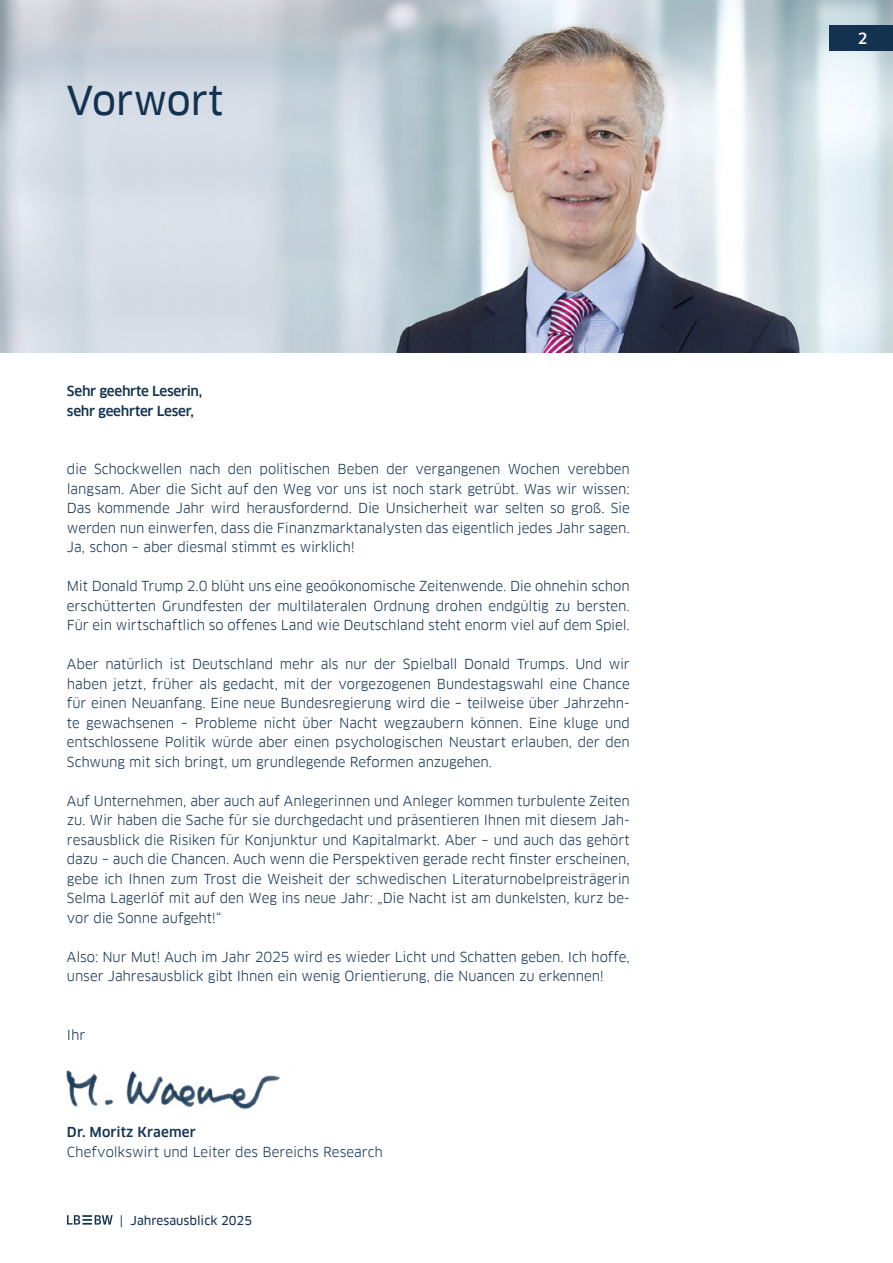
<style>
.page{position:relative;width:893px;height:1263px;background:#fff}
.page>*{position:absolute;margin:0;border:0;box-sizing:border-box;transform-origin:0 0}
.t1{font:39px "Clanfor LBBW News";color:#123250}
.t2{font:500 15px "Clanfor LBBW";color:#fff}
.t3{font:13.5px/19.5px "Clanfor LBBW";letter-spacing:-.005em;color:#123250;text-align:justify}
.t4{font:500 13.5px/19.5px "Clanfor LBBW";letter-spacing:-.02em;color:#123250}
.t5{font:500 13.5px "Clanfor LBBW";letter-spacing:.01em;color:#123250}
.t6{font:12px "Clanfor LBBW News";color:#123250}
</style>
<div class="page">
<img style="left:0;top:0;width:893px;height:353px">
<img style="left:66px;top:1070px;width:214px;height:40px">
<div style="left:829px;top:26px;width:64px;height:25px;background:#123250"></div>
<svg style="left:67px;top:1215px;width:46px;height:9px"></svg>
<h1 class="t1" style="left:66px;top:77px;width:159px">Vorwort</h1>
<p class="t4" style="left:67px;top:381px;width:137px">Sehr geehrte Leserin, sehr geehrter Leser,</p>
<p class="t3" style="left:67px;top:459px;width:564px">die Schockwellen nach den politischen Beben der vergangenen Wochen verebben langsam. Aber die Sicht auf den Weg vor uns ist noch stark getrübt. Was wir wissen:<br>Das kommende Jahr wird herausfordernd. Die Unsicherheit war selten so groß. Sie werden nun einwerfen, dass die Finanzmarktanalysten das eigentlich jedes Jahr sagen.<br>Ja, schon – aber diesmal stimmt es wirklich!</p>
<p class="t3" style="left:67px;top:576px;width:564px">Mit Donald Trump 2.0 blüht uns eine geoökonomische Zeitenwende. Die ohnehin schon erschütterten Grundfesten der multilateralen Ordnung drohen endgültig zu bersten.<br>Für ein wirtschaftlich so offenes Land wie Deutschland steht enorm viel auf dem Spiel.</p>
<p class="t3" style="left:67px;top:654px;width:564px">Aber natürlich ist Deutschland mehr als nur der Spielball Donald Trumps. Und wir haben jetzt, früher als gedacht, mit der vorgezogenen Bundestagswahl eine Chance für einen Neuanfang. Eine neue Bundesregierung wird die – teilweise über Jahrzehn&shy;te gewachsenen – Probleme nicht über Nacht wegzaubern können. Eine kluge und entschlossene Politik würde aber einen psychologischen Neustart erlauben, der den Schwung mit sich bringt, um grundlegende Reformen anzugehen.</p>
<p class="t3" style="left:67px;top:791px;width:564px">Auf Unternehmen, aber auch auf Anlegerinnen und Anleger kommen turbulente Zeiten zu. Wir haben die Sache für sie durchgedacht und präsentieren Ihnen mit diesem Jah&shy;resausblick die Risiken für Konjunktur und Kapitalmarkt. Aber – und auch das gehört dazu – auch die Chancen. Auch wenn die Perspektiven gerade recht finster erscheinen, gebe ich Ihnen zum Trost die Weisheit der schwedischen Literaturnobelpreisträgerin Selma Lagerlöf mit auf den Weg ins neue Jahr: „Die Nacht ist am dunkelsten, kurz be&shy;vor die Sonne aufgeht!“</p>
<p class="t3" style="left:67px;top:947px;width:564px">Also: Nur Mut! Auch im Jahr 2025 wird es wieder Licht und Schatten geben. Ich hoffe, unser Jahresausblick gibt Ihnen ein wenig Orientierung, die Nuancen zu erkennen!</p>
<p class="t3" style="left:67px;top:1025px;width:20px">Ihr</p>
<p class="t5" style="left:67px;top:1124px;width:130px">Dr. Moritz Kraemer</p>
<p class="t3" style="left:67px;top:1142px;width:317px">Chefvolkswirt und Leiter des Bereichs Research</p>
<p class="t6" style="left:120px;top:1213px;width:134px">| Jahresausblick 2025</p>
<p class="t2" style="left:858px;top:29px;width:11px">2</p>
</div>
